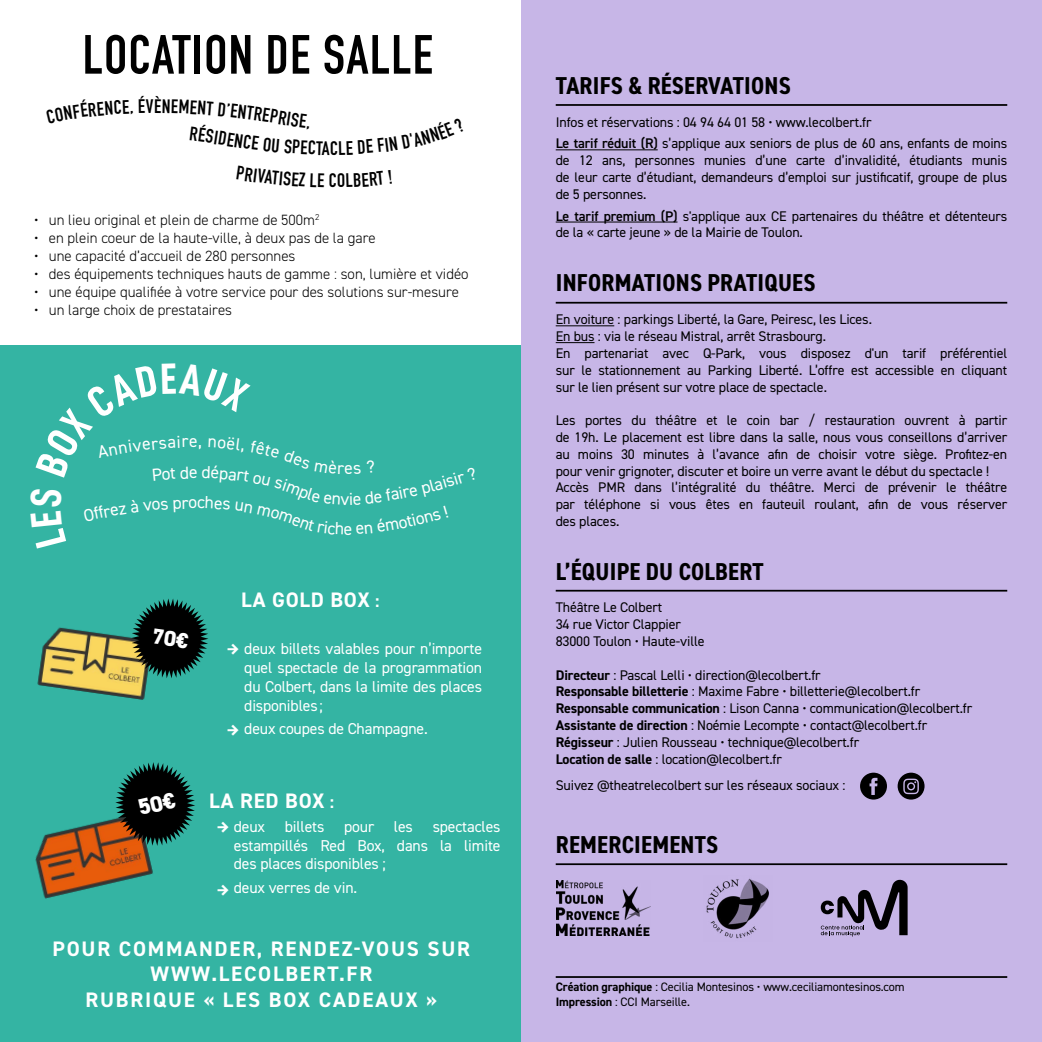
<style>
.page{position:relative;width:1042px;height:1042px;background:#fff}
.page>*{position:absolute;margin:0;border:0;box-sizing:border-box;transform-origin:0 0}
.t1{font:700 54.25px "DIN Condensed";letter-spacing:.025em;color:#000}
.t2{font:700 condensed 24.5px "DIN2014";letter-spacing:.01em;color:#000}
.t3{font:700 21px/25.2px "DIN2014";letter-spacing:.085em;color:#fff;text-align:center}
.t4{font:700 21px "DIN2014";letter-spacing:.035em;color:#fff}
.t5{font:700 19.25px "DIN Condensed";color:#000}
.t6{font:17.5px "DIN2014";color:#fff}
.t7{font:700 17.5px "Neue Metana";color:#fff}
.t8{font:15.75px/18.9px "DIN2014";letter-spacing:-.01em;color:#fff;text-align:justify}
.t9{font:300 14.88px "DIN2014";color:#000}
.t10{font:14px/16.8px "DIN2014";letter-spacing:-.01em;color:#000}
.t11{font:12.25px/14.7px "DIN2014";letter-spacing:-.01em;color:#000}
.s1{font-size:17.5px}
.s2{font-family:"Neue Metana";font-weight:700;font-size:17.5px}
.s3{font-weight:600}
.s4{font-weight:700}
</style>
<div class="page">
<div style="left:0;top:345px;width:521px;height:697px;background:#34b4a3"></div>
<img style="left:35px;top:818px;width:118px;height:81px">
<img style="left:37px;top:627px;width:110px;height:73px">
<div style="left:521px;top:0;width:521px;height:1042px;background:#c7b6e7"></div>
<hr style="left:556px;top:976px;width:451px;height:2px;background:#000">
<hr style="left:556px;top:149px;width:102px;height:1px;background:#000">
<hr style="left:556px;top:222px;width:121px;height:1px;background:#000">
<hr style="left:556px;top:104px;width:451px;height:2px;background:#000">
<hr style="left:556px;top:325px;width:58px;height:1px;background:#000">
<hr style="left:556px;top:342px;width:38px;height:1px;background:#000">
<hr style="left:556px;top:302px;width:451px;height:2px;background:#000">
<hr style="left:556px;top:590px;width:451px;height:1px;background:#000">
<div style="left:860px;top:772px;width:27px;height:27px;background:#000;border-radius:50%"></div>
<svg style="left:869px;top:778px;width:8px;height:17px"></svg>
<div style="left:897px;top:772px;width:27px;height:27px;background:#000;border-radius:50%"></div>
<svg style="left:903px;top:778px;width:16px;height:16px"></svg>
<hr style="left:556px;top:863px;width:451px;height:2px;background:#000">
<img style="left:706px;top:878px;width:63px;height:61px">
<img style="left:556px;top:880px;width:94px;height:56px">
<svg style="left:821px;top:879px;width:86px;height:57px"></svg>
<svg style="left:115px;top:762px;width:80px;height:84px"></svg>
<svg style="left:131px;top:598px;width:77px;height:80px"></svg>
<h1 class="t1" style="left:83px;top:18px;width:352px">LOCATION DE SALLE</h1>
<h3 class="t5" style="left:146px;top:93px;width:17px">VÈ</h3>
<h3 class="t5" style="left:265px;top:102px;width:30px;rotate:9deg">EPRI</h3>
<h3 class="t5" style="left:322px;top:135px;width:18px">AC</h3>
<h3 class="t5" style="left:329px;top:168px;width:9px">C</h3>
<p class="t9" style="left:34px;top:211px;width:287px">• un lieu original et plein de charme de 500m<sup>2</sup></p>
<p class="t9" style="left:34px;top:229px;width:343px">• en plein coeur de la haute-ville, à deux pas de la gare</p>
<p class="t9" style="left:34px;top:247px;width:263px">• une capacité d’accueil de 280 personnes</p>
<p class="t9" style="left:34px;top:265px;width:436px">• des équipements techniques hauts de gamme : son, lumière et vidéo</p>
<p class="t9" style="left:34px;top:283px;width:426px">• une équipe qualifiée à votre service pour des solutions sur-mesure</p>
<p class="t9" style="left:34px;top:300px;width:200px">• un large choix de prestataires</p>
<p class="t6" style="left:189px;top:430px;width:10px">e</p>
<p class="t6" style="left:189px;top:461px;width:10px">e</p>
<p class="t6" style="left:189px;top:491px;width:10px">o</p>
<h3 class="t4" style="left:241px;top:585px;width:140px">LA GOLD BOX <span class="s1">:</span></h3>
<p class="t8" style="left:244px;top:638px;width:239px">deux billets valables pour n’importe quel spectacle de la programmation du Colbert, dans la limite des places disponibles;</p>
<p class="t8" style="left:244px;top:719px;width:185px">deux coupes de Champagne.</p>
<p class="t7" style="left:227px;top:636px;width:13px">→</p>
<p class="t7" style="left:227px;top:717px;width:13px">→</p>
<h3 class="t3" style="left:209px;top:787px;width:127px">LA RED BOX <span class="s1">:</span></h3>
<p class="t8" style="left:234px;top:816px;width:33px">deux</p>
<p class="t8" style="left:285px;top:816px;width:41px">billets</p>
<p class="t8" style="left:344px;top:816px;width:32px">pour</p>
<p class="t8" style="left:394px;top:816px;width:21px">les</p>
<p class="t8" style="left:234px;top:816px;width:268px;text-indent:199px">spectacles estampillés Red Box, dans la limite des places disponibles ;</p>
<p class="t8" style="left:217px;top:878px;width:142px"><span class="s2">→</span> deux verres de vin.</p>
<p class="t7" style="left:217px;top:814px;width:13px">→</p>
<h3 class="t3" style="left:53px;top:936px;width:419px">POUR COMMANDER, RENDEZ-VOUS SUR<br>WWW.LECOLBERT.FR<br>RUBRIQUE « LES BOX CADEAUX »</h3>
<h2 class="t2" style="left:556px;top:69px;width:236px">TARIFS &amp; RÉSERVATIONS</h2>
<p class="t10" style="left:556px;top:111px;width:453px;line-height:21.7px">Infos et réservations : 04 94 64 01 58 • www.lecolbert.fr<br><span class="s3">Le tarif réduit (R)</span> s’applique aux seniors de plus de 60 ans, enfants de moins</p>
<p class="t10" style="left:556px;top:152px;width:453px;text-align:justify">de 12 ans, personnes munies d’une carte d’invalidité, étudiants munis de leur carte d’étudiant, demandeurs d’emploi sur justificatif, groupe de plus de 5 personnes.</p>
<p class="t10" style="left:556px;top:207px;width:453px"><span class="s3">Le tarif premium (P)</span> s'applique aux CE partenaires du théâtre et détenteurs de la « carte jeune » de la Mairie de Toulon.</p>
<h2 class="t2" style="left:556px;top:266px;width:261px">INFORMATIONS PRATIQUES</h2>
<p class="t10" style="left:556px;top:311px;width:453px">En voiture : parkings Liberté, la Gare, Peiresc, les Lices.<br>En bus : via le réseau Mistral, arrêt Strasbourg.<br>En partenariat avec Q-Park, vous disposez d'un tarif préférentiel sur le stationnement au Parking Liberté. L’offre est accessible en cliquant sur le lien présent sur votre place de spectacle.</p>
<p class="t10" style="left:556px;top:412px;width:453px">Les portes du théâtre et le coin bar / restauration ouvrent à partir de 19h. Le placement est libre dans la salle, nous vous conseillons d’arriver au moins 30 minutes à l’avance afin de choisir votre siège. Profitez-en pour venir grignoter, discuter et boire un verre avant le début du spectacle !<br>Accès PMR dans l’intégralité du théâtre. Merci de prévenir le théâtre par téléphone si vous êtes en fauteuil roulant, afin de vous réserver des places.</p>
<h2 class="t2" style="left:556px;top:555px;width:209px">L’ÉQUIPE DU COLBERT</h2>
<p class="t10" style="left:556px;top:599px;width:150px">Théâtre Le Colbert<br>34 rue Victor Clappier<br>83000 Toulon • Haute-ville</p>
<p class="t10" style="left:556px;top:666px;width:418px"><span class="s4">Directeur</span> : Pascal Lelli • direction@lecolbert.fr<br><span class="s4">Responsable billetterie</span> : Maxime Fabre • billetterie@lecolbert.fr <span class="s4">Responsable communication</span> : Lison Canna • communication@lecolbert.fr <span class="s4">Assistante de direction</span> : Noémie Lecompte • contact@lecolbert.fr <span class="s4">Régisseur</span> : Julien Rousseau • technique@lecolbert.fr<br><span class="s4">Location de salle</span> : location@lecolbert.fr</p>
<p class="t10" style="left:556px;top:777px;width:291px">Suivez @theatrelecolbert sur les réseaux sociaux :</p>
<h2 class="t2" style="left:556px;top:828px;width:164px">REMERCIEMENTS</h2>
<p class="t11" style="left:556px;top:979px;width:350px"><span class="s4">Création graphique</span> : Cecilia Montesinos • www.ceciliamontesinos.com<br><span class="s4">Impression</span> : CCI Marseille.</p>
</div>
